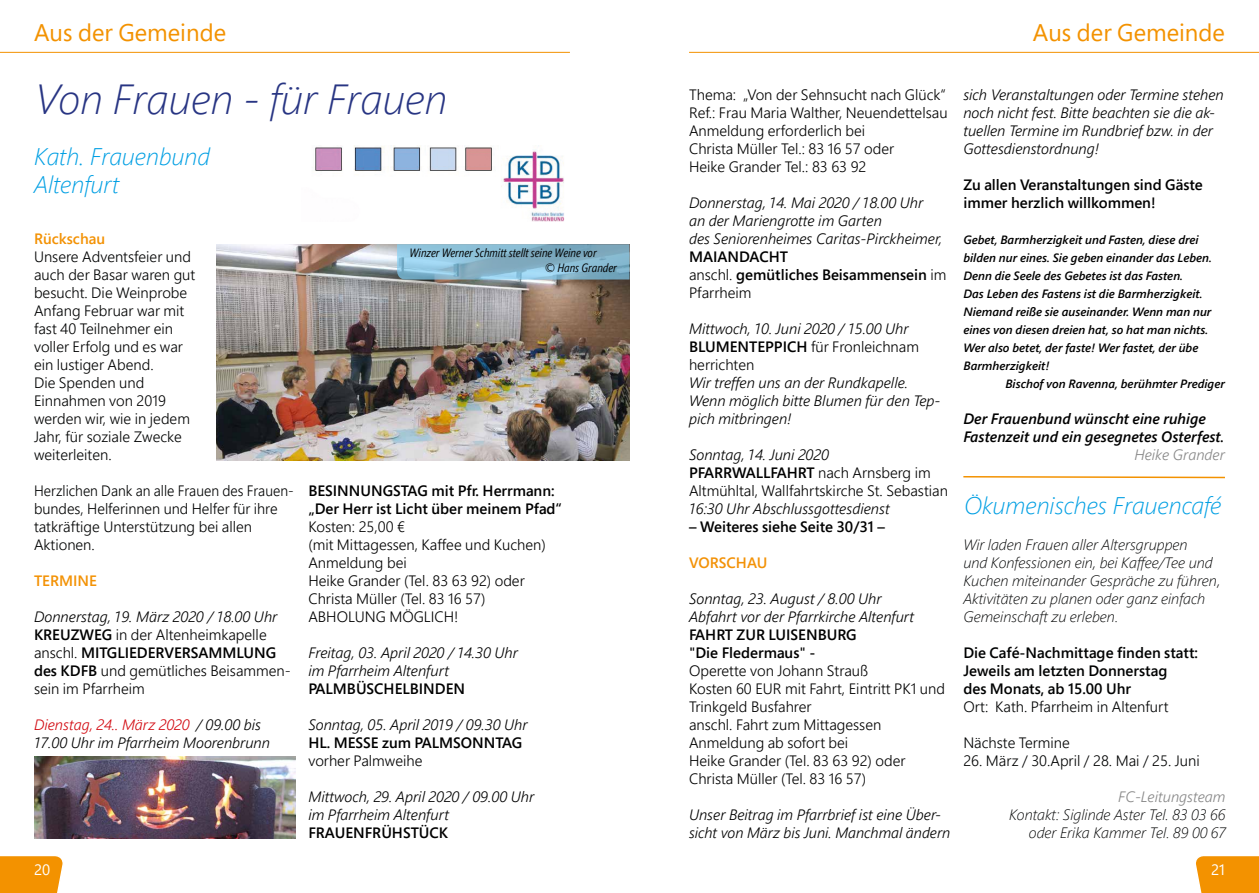
<style>
.page{position:relative;width:1259px;height:893px;background:#fff}
.page>*{position:absolute;margin:0;border:0;box-sizing:border-box;transform-origin:0 0}
.t1{font:italic 300 42px "Segoe Pro";color:#283583}
.t2{font:italic 300 24px/28.8px "Segoe Pro";color:#009fe3}
.t3{font:24px "Segoe Pro";color:#f39200}
.t4{font:italic 300 15px/18px "Segoe Pro";color:#000}
.t5{font:300 15px/18px "Segoe Pro";color:#000}
.t6{font:300 15px/18px "Segoe Pro";color:#010202}
.t7{font:600 15px/18px "Segoe Pro";color:#000}
.t8{font:italic 300 15px/18px "Segoe Pro";color:#010202}
.t9{font:300 15px/18px "Segoe Pro";color:#010202;scale:.94 1}
.t10{font:600 15px/18px "Segoe Pro";color:#010202}
.t11{font:italic 600 15px/18px "Segoe Pro";color:#000}
.t12{font:italic 300 15px "Segoe Pro";color:#878787}
.t13{font:600 15px "Segoe Pro";color:#f39205}
.t14{font:600 15px "Segoe Pro";color:#f39207}
.t15{font:15px "Segoe Pro";color:#fff}
.t16{font:italic 600 12px/18px "Segoe Pro";color:#000}
.t17{font:italic 12px/14.4px "Segoe Pro Cond";color:#000}
.s1{font-style:italic}
.s2{font-weight:600}
.s3{color:#d20a11}
.s4{font-weight:300}
.s5{font-weight:600;font-style:normal}
.s6{font-style:normal}
</style>
<div class="page">
<hr style="left:689px;top:52px;width:570px;height:1px;background:#f39200">
<hr style="left:0;top:52px;width:570px;height:1px;background:#f39200">
<svg style="left:0;top:856px;width:63px;height:37px;background:#f3970d"></svg>
<svg style="left:1196px;top:856px;width:63px;height:37px;background:#f3960b"></svg>
<img style="left:315px;top:145px;width:250px;height:77px">
<img style="left:217px;top:244px;width:412px;height:216px">
<svg style="left:397px;top:244px;width:232px;height:35px;background:#87b7ce"></svg>
<img style="left:34px;top:757px;width:262px;height:81px">
<svg style="left:963px;top:476px;width:262px;height:3px"></svg>
<h2 class="t3" style="left:34px;top:16px;width:194px">Aus der Gemeinde</h2>
<h2 class="t3" style="left:1033px;top:16px;width:193px">Aus der Gemeinde</h2>
<h1 class="t1" style="left:34px;top:70px;width:415px">Von Frauen - für Frauen</h1>
<h2 class="t2" style="left:34px;top:141px;width:177px">Kath. Frauenbund<br>Altenfurt</h2>
<p class="t13" style="left:34px;top:228px;width:73px">Rückschau</p>
<p class="t6" style="left:34px;top:247px;width:163px">Unsere Adventsfeier und auch der Basar waren gut besucht. Die Weinprobe<br>Anfang Februar war mit fast 40 Teilnehmer ein voller Erfolg und es war ein lustiger Abend.<br>Die Spenden und<br>Einnahmen von 2019 werden wir, wie in jedem<br>Jahr, für soziale Zwecke weiterleiten.</p>
<p class="t9" style="left:34px;top:481px;width:278px">Herzlichen Dank an alle Frauen des Frauen&shy;bundes, Helferinnen und Helfer für ihre tatkräftige Unterstützung bei allen<br>Aktionen.</p>
<p class="t13" style="left:34px;top:570px;width:64px">TERMINE</p>
<p class="t5" style="left:34px;top:607px;width:258px"><span class="s1">Donnerstag, 19. März 2020 / 18.00 Uhr<br></span><span class="s2">KREUZWEG</span> in der Altenheimkapelle anschl. <span class="s2">MITGLIEDERVERSAMMLUNG des KDFB</span> und gemütliches Beisammen&shy;sein im Pfarrheim</p>
<p class="t4" style="left:34px;top:715px;width:238px"><span class="s3">Dienstag, 24.. März 2020</span> / 09.00 bis<br>17.00 Uhr im Pfarrheim Moorenbrunn</p>
<p class="t17" style="left:545px;top:246px;width:73px;text-indent:-135px">Winzer Werner Schmitt stellt seine Weine vor<br>© Hans Grander</p>
<p class="t7" style="left:308px;top:481px;width:255px">BESINNUNGSTAG mit Pfr. Herrmann: „Der Herr ist Licht über meinem Pfad“</p>
<p class="t5" style="left:308px;top:517px;width:239px">Kosten: 25,00 €<br>(mit Mittagessen, Kaffee und Kuchen)<br>Anmeldung bei<br>Heike Grander (Tel. 83 63 92) oder<br>Christa Müller (Tel. 83 16 57)<br>ABHOLUNG MÖGLICH!</p>
<p class="t4" style="left:308px;top:643px;width:211px">Freitag, 03. April 2020 / 14.30 Uhr im Pfarrheim Altenfurt</p>
<p class="t7" style="left:308px;top:679px;width:158px">PALMBÜSCHELBINDEN</p>
<p class="t4" style="left:308px;top:715px;width:221px">Sonntag, 05. April 2019 / 09.30 Uhr</p>
<p class="t7" style="left:308px;top:733px;width:215px">HL. MESSE zum PALMSONNTAG</p>
<p class="t5" style="left:308px;top:751px;width:116px">vorher Palmweihe</p>
<p class="t4" style="left:308px;top:787px;width:227px">Mittwoch, 29. April 2020 / 09.00 Uhr im Pfarrheim Altenfurt</p>
<p class="t7" style="left:308px;top:823px;width:141px">FRAUENFRÜHSTÜCK</p>
<p class="t5" style="left:689px;top:85px;width:260px">Thema: „Von der Sehnsucht nach Glück“ Ref.: Frau Maria Walther, Neuendettelsau Anmeldung erforderlich bei<br>Christa Müller Tel.: 83 16 57 oder<br>Heike Grander Tel.: 83 63 92</p>
<p class="t4" style="left:689px;top:193px;width:255px">Donnerstag, 14. Mai 2020 / 18.00 Uhr an der Mariengrotte im Garten<br>des Seniorenheimes Caritas-Pirckheimer,</p>
<p class="t7" style="left:689px;top:247px;width:259px">MAIANDACHT<br><span class="s4">anschl.</span> gemütliches Beisammensein <span class="s4">im<br>Pfarrheim</span></p>
<p class="t4" style="left:689px;top:319px;width:231px">Mittwoch, 10. Juni 2020 / 15.00 Uhr<br><span class="s5">BLUMENTEPPICH</span> <span class="s6">für Fronleichnam herrichten</span></p>
<p class="t4" style="left:689px;top:373px;width:253px">Wir treffen uns an der Rundkapelle.<br>Wenn möglich bitte Blumen für den Tep&shy;pich mitbringen!</p>
<p class="t5" style="left:689px;top:445px;width:260px"><span class="s1">Sonntag, 14. Juni 2020<br></span><span class="s2">PFARRWALLFAHRT</span> nach Arnsberg im<br>Altmühltal, Wallfahrtskirche St. Sebastian</p>
<p class="t4" style="left:689px;top:499px;width:202px">16:30 Uhr Abschlussgottesdienst</p>
<p class="t7" style="left:689px;top:517px;width:197px">– Weiteres siehe Seite 30/31 –</p>
<p class="t14" style="left:689px;top:552px;width:80px">VORSCHAU</p>
<p class="t4" style="left:689px;top:589px;width:227px">Sonntag, 23. August / 8.00 Uhr<br>Abfahrt vor der Pfarrkirche Altenfurt</p>
<p class="t7" style="left:689px;top:625px;width:169px">FAHRT ZUR LUISENBURG "Die Fledermaus" -</p>
<p class="t5" style="left:689px;top:661px;width:257px">Operette von Johann Strauß<br>Kosten 60 EUR mit Fahrt, Eintritt PK1 und<br>Trinkgeld Busfahrer<br>anschl. Fahrt zum Mittagessen<br>Anmeldung ab sofort bei<br>Heike Grander (Tel. 83 63 92) oder<br>Christa Müller (Tel. 83 16 57)</p>
<p class="t4" style="left:689px;top:805px;width:263px">Unser Beitrag im Pfarrbrief ist eine Über&shy;sicht von März bis Juni. Manchmal ändern</p>
<p class="t4" style="left:963px;top:85px;width:262px">sich Veranstaltungen oder Termine stehen noch nicht fest. Bitte beachten sie die ak&shy;tuellen Termine im Rundbrief bzw. in der Gottesdienstordnung!</p>
<p class="t7" style="left:963px;top:175px;width:241px">Zu allen Veranstaltungen sind Gäste immer herzlich willkommen!</p>
<p class="t16" style="left:963px;top:230px;width:250px">Gebet, Barmherzigkeit und Fasten, diese drei bilden nur eines. Sie geben einander das Leben.<br>Denn die Seele des Gebetes ist das Fasten.<br>Das Leben des Fastens ist die Barmherzigkeit.<br>Niemand reiße sie auseinander. Wenn man nur eines von diesen dreien hat, so hat man nichts.<br>Wer also betet, der faste! Wer fastet, der übe Barmherzigkeit!</p>
<p class="t16" style="left:1005px;top:374px;width:221px">Bischof von Ravenna, berühmter Prediger</p>
<p class="t11" style="left:963px;top:409px;width:262px">Der Frauenbund wünscht eine ruhige<br>Fastenzeit und ein gesegnetes Osterfest.</p>
<p class="t12" style="left:1134px;top:444px;width:92px">Heike Grander</p>
<h2 class="t2" style="left:964px;top:491px;width:259px">Ökumenisches Frauencafé</h2>
<p class="t8" style="left:963px;top:535px;width:258px">Wir laden Frauen aller Altersgruppen<br>und Konfessionen ein, bei Kaffee/Tee und Kuchen miteinander Gespräche zu führen, Aktivitäten zu planen oder ganz einfach Gemeinschaft zu erleben.</p>
<p class="t10" style="left:963px;top:643px;width:236px">Die Café-Nachmittage finden statt:<br>Jeweils am letzten Donnerstag<br>des Monats, ab 15.00 Uhr</p>
<p class="t6" style="left:963px;top:697px;width:207px">Ort: Kath. Pfarrheim in Altenfurt</p>
<p class="t6" style="left:963px;top:733px;width:108px">Nächste Termine</p>
<p class="t6" style="left:963px;top:751px;width:238px">26. März / 30.April / 28. Mai / 25. Juni</p>
<p class="t12" style="left:1118px;top:786px;width:109px">FC-Leitungsteam</p>
<p class="t8" style="left:1009px;top:805px;width:218px;text-align:right">Kontakt: Siglinde Aster Tel. 83 03 66 oder Erika Kammer Tel. 89 00 67</p>
<p class="t15" style="left:34px;top:859px;width:18px">20</p>
<p class="t15" style="left:1211px;top:859px;width:15px">21</p>
</div>
